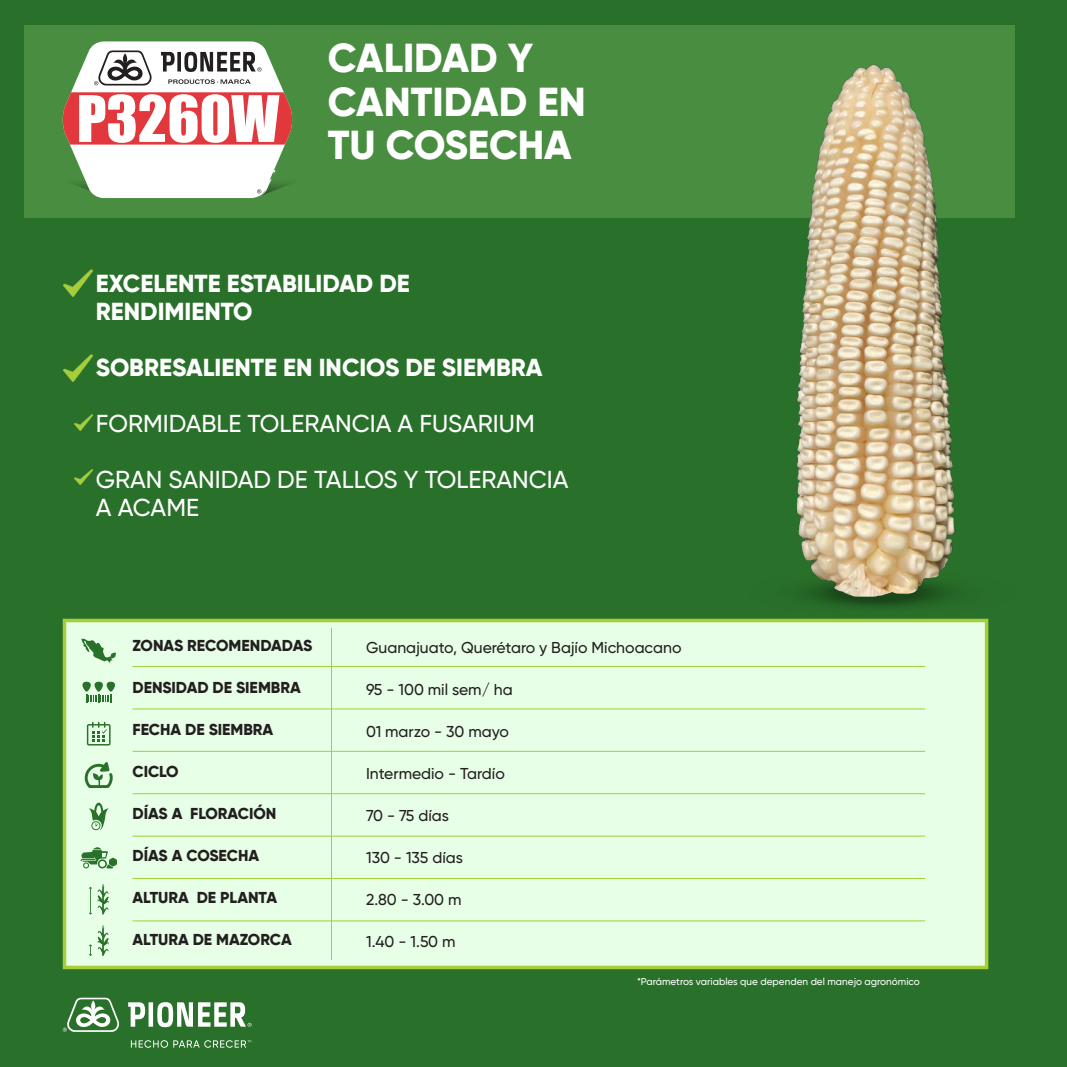
<style>
.page{position:relative;width:1067px;height:1067px;background:#29712a}
.page>*{position:absolute;margin:0;border:0;box-sizing:border-box;transform-origin:0 0}
.t1{font:59.15px "Impact";color:#fff}
.t2{font:800 40.25px/43.8px "Gilroy";color:#fff}
.t3{font:500 24.5px "Gilroy";color:#fff}
.t4{font:800 24.5px "Gilroy";color:#fff}
.t5{font:500 15.75px "Gilroy";color:#231f20}
.t6{font:800 15.75px "Gilroy";color:#231f20}
.t7{font:500 9.97px "Gilroy";color:#fff}
</style>
<div class="page">
<div style="left:24px;top:25px;width:991px;height:193px;background:#498d41"></div>
<svg style="left:63px;top:41px;width:229px;height:157px;background:#d3a49d"></svg>
<svg style="left:128px;top:1002px;width:17px;height:24px"></svg>
<div style="left:148px;top:1002px;width:5px;height:24px;background:#fff"></div>
<svg style="left:157px;top:1002px;width:94px;height:25px"></svg>
<svg style="left:63px;top:997px;width:57px;height:35px"></svg>
<svg style="left:131px;top:1040px;width:120px;height:7px"></svg>
<div style="left:63px;top:618px;width:925px;height:351px;background:#e6ffe6;border:4px solid #a6ce3b"></div>
<svg style="left:87px;top:722px;width:24px;height:23px"></svg>
<svg style="left:85px;top:762px;width:28px;height:26px"></svg>
<svg style="left:89px;top:802px;width:20px;height:28px"></svg>
<svg style="left:80px;top:847px;width:37px;height:21px"></svg>
<svg style="left:82px;top:681px;width:9px;height:11px"></svg>
<svg style="left:94px;top:681px;width:9px;height:11px"></svg>
<svg style="left:106px;top:681px;width:9px;height:11px"></svg>
<svg style="left:86px;top:694px;width:25px;height:9px"></svg>
<svg style="left:89px;top:884px;width:20px;height:30px"></svg>
<svg style="left:89px;top:925px;width:20px;height:31px"></svg>
<svg style="left:81px;top:639px;width:35px;height:24px"></svg>
<hr style="left:133px;top:666px;width:792px;height:1px;background:#a6ce39">
<hr style="left:133px;top:708px;width:792px;height:1px;background:#a6ce39">
<hr style="left:133px;top:751px;width:792px;height:1px;background:#a6ce39">
<hr style="left:133px;top:793px;width:792px;height:1px;background:#a6ce39">
<hr style="left:133px;top:835px;width:792px;height:1px;background:#a6ce39">
<hr style="left:133px;top:878px;width:792px;height:1px;background:#a6ce39">
<hr style="left:133px;top:920px;width:792px;height:1px;background:#a6ce39">
<hr style="left:331px;top:628px;width:1px;height:332px;background:#a6ce39">
<img style="left:726px;top:618px;width:263px;height:2px">
<img style="left:759px;top:64px;width:217px;height:559px">
<img style="left:63px;top:270px;width:29px;height:26px">
<img style="left:63px;top:355px;width:29px;height:26px">
<img style="left:75px;top:415px;width:17px;height:16px">
<img style="left:75px;top:469px;width:17px;height:16px">
<p class="t1" style="left:77px;top:82px;width:204px">P3260W</p>
<p class="t2" style="left:328px;top:36px;width:259px">CALIDAD Y<br>CANTIDAD EN<br>TU COSECHA</p>
<p class="t4" style="left:96px;top:268px;width:315px">EXCELENTE ESTABILIDAD DE</p>
<p class="t4" style="left:96px;top:296px;width:158px">RENDIMIENTO</p>
<p class="t4" style="left:96px;top:352px;width:448px">SOBRESALIENTE EN INCIOS DE SIEMBRA</p>
<p class="t3" style="left:96px;top:408px;width:440px">FORMIDABLE TOLERANCIA A FUSARIUM</p>
<p class="t3" style="left:96px;top:464px;width:474px">GRAN SANIDAD DE TALLOS Y TOLERANCIA</p>
<p class="t3" style="left:96px;top:492px;width:105px">A ACAME</p>
<p class="t6" style="left:132px;top:635px;width:181px">ZONAS RECOMENDADAS</p>
<p class="t6" style="left:132px;top:677px;width:170px">DENSIDAD DE SIEMBRA</p>
<p class="t6" style="left:132px;top:719px;width:142px">FECHA DE SIEMBRA</p>
<p class="t6" style="left:132px;top:761px;width:48px">CICLO</p>
<p class="t6" style="left:132px;top:803px;width:145px">DÍAS A FLORACIÓN</p>
<p class="t6" style="left:132px;top:845px;width:128px">DÍAS A COSECHA</p>
<p class="t6" style="left:132px;top:887px;width:146px">ALTURA DE PLANTA</p>
<p class="t6" style="left:132px;top:929px;width:161px">ALTURA DE MAZORCA</p>
<p class="t5" style="left:366px;top:637px;width:317px">Guanajuato, Querétaro y Bajío Michoacano</p>
<p class="t5" style="left:366px;top:679px;width:148px">95 - 100 mil sem/ ha</p>
<p class="t5" style="left:366px;top:721px;width:144px">01 marzo - 30 mayo</p>
<p class="t5" style="left:366px;top:763px;width:140px">Intermedio - Tardío</p>
<p class="t5" style="left:366px;top:805px;width:84px">70 - 75 días</p>
<p class="t5" style="left:366px;top:847px;width:98px">130 - 135 días</p>
<p class="t5" style="left:366px;top:889px;width:97px">2.80 - 3.00 m</p>
<p class="t5" style="left:366px;top:931px;width:91px">1.40 - 1.50 m</p>
<p class="t7" style="left:637px;top:975px;width:284px">*Parámetros variables que dependen del manejo agronómico</p>
</div>
